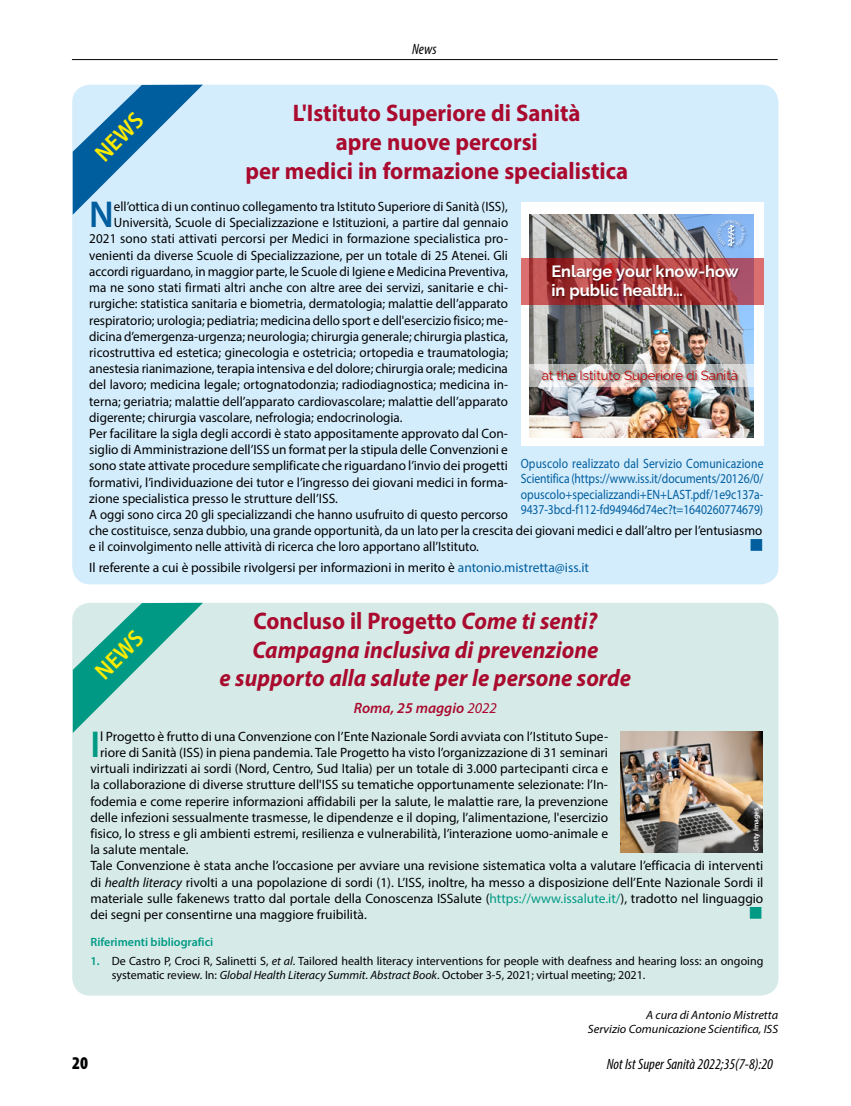
<style>
.page{position:relative;width:851px;height:1106px;background:#fff}
.page>*{position:absolute;margin:0;border:0;box-sizing:border-box;transform-origin:0 0}
.t1{font:600 37.5px "Myriad Pro";color:#005e9f}
.t2{font:600 37.5px "Myriad Pro";color:#009984}
.t3{font:italic 700 24px/28.8px "Myriad Pro";color:#a90a2e;text-align:center;scale:.94 1}
.t4{font:700 24px/28.8px "Myriad Pro";color:#a90a2e;text-align:center;scale:.95 1}
.t5{font:600 semi-condensed 24px "Myriad Pro";color:#ffed00}
.t6{font:900 condensed 18px "Myriad Pro";color:#000}
.t7{font:700 16.35px/19.6px "Raleway";color:#fff}
.t8{font:italic condensed 15px "Myriad Pro";color:#000}
.t9{font:italic 600 15px "Myriad Pro";color:#a90a2e}
.t10{font:13.5px "Myriad Pro";color:#000}
.t11{font:13.5px "Myriad Pro";color:#000;scale:.96 1}
.t12{font:13.5px/15.5px "Myriad Pro";letter-spacing:-.005em;color:#005e9f;text-align:justify;scale:.86 1}
.t13{font:13.05px "Raleway";color:#c00000}
.t14{font:12px/14.4px "Myriad Pro";color:#000}
.t15{font:italic 12px/14.4px "Myriad Pro";color:#000;text-align:right}
.t16{font:600 12px "Myriad Pro";color:#009984}
.t17{font:600 7.5px "Myriad Pro";color:#fff}
.s1{color:#005e9f}
.s2{font-style:normal}
.s3{font-weight:400}
.s4{font-style:italic}
.s5{color:#009984}
.s6{font-weight:600;color:#009984}
</style>
<div class="page">
<hr style="left:72px;top:59px;width:705px;height:1px;background:#000">
<div style="left:72px;top:85px;width:706px;height:499px;background:#d4edfc;border-radius:18px"></div>
<svg style="left:73px;top:85px;width:130px;height:130px"></svg>
<div style="left:72px;top:603px;width:706px;height:392px;background:#d6ebe8;border-radius:18px"></div>
<svg style="left:73px;top:603px;width:130px;height:130px"></svg>
<div style="left:520px;top:202px;width:243px;height:244px;background:#fff"></div>
<img style="left:530px;top:214px;width:222px;height:223px">
<div style="left:520px;top:259px;width:243px;height:46px;background:#c00000;opacity:.57"></div>
<img style="left:716px;top:219px;width:31px;height:29px">
<svg style="left:717px;top:220px;width:27px;height:26px"></svg>
<img style="left:540px;top:255px;width:214px;height:58px">
<div style="left:520px;top:364px;width:243px;height:22px;background:#fff;opacity:.57"></div>
<img style="left:533px;top:362px;width:215px;height:31px">
<img style="left:620px;top:731px;width:142px;height:122px">
<div style="left:750px;top:539px;width:12px;height:11px;background:#005e9f;border:1px solid #005e9f"></div>
<div style="left:749px;top:907px;width:12px;height:11px;background:#009984;border:1px solid #009984"></div>
<h2 class="t5" style="left:90px;top:148px;width:59px;rotate:-45deg">NEWS</h2>
<p class="t8" style="left:412px;top:40px;width:26px">News</p>
<h2 class="t4" style="left:245px;top:98px;width:404px">L'Istituto Superiore di Sanità<br>apre nuove percorsi<br>per medici in formazione specialistica</h2>
<h1 class="t1" style="left:89px;top:191px;width:26px">N</h1>
<p class="t10" style="left:114px;top:198px;width:395px">ell’ottica di un continuo collegamento tra Istituto Superiore di Sanità (ISS),</p>
<p class="t10" style="left:114px;top:214px;width:396px">Università, Scuole di Specializzazione e Istituzioni, a partire dal gennaio</p>
<p class="t10" style="left:89px;top:231px;width:420px">2021 sono stati attivati percorsi per Medici in formazione specialistica pro-</p>
<p class="t10" style="left:89px;top:247px;width:420px">venienti da diverse Scuole di Specializzazione, per un totale di 25 Atenei. Gli</p>
<p class="t10" style="left:89px;top:263px;width:420px">accordi riguardano, in maggior parte, le Scuole di Igiene e Medicina Preventiva,</p>
<p class="t10" style="left:89px;top:279px;width:420px">ma ne sono stati firmati altri anche con altre aree dei servizi, sanitarie e chi-</p>
<p class="t10" style="left:89px;top:295px;width:420px">rurgiche: statistica sanitaria e biometria, dermatologia; malattie dell’apparato</p>
<p class="t10" style="left:89px;top:312px;width:420px">respiratorio; urologia; pediatria; medicina dello sport e dell'esercizio fisico; me-</p>
<p class="t10" style="left:89px;top:328px;width:420px">dicina d’emergenza-urgenza; neurologia; chirurgia generale; chirurgia plastica,</p>
<p class="t10" style="left:89px;top:344px;width:420px">ricostruttiva ed estetica; ginecologia e ostetricia; ortopedia e traumatologia;</p>
<p class="t10" style="left:89px;top:360px;width:420px">anestesia rianimazione, terapia intensiva e del dolore; chirurgia orale; medicina</p>
<p class="t10" style="left:89px;top:376px;width:420px">del lavoro; medicina legale; ortognatodonzia; radiodiagnostica; medicina in-</p>
<p class="t10" style="left:89px;top:393px;width:420px">terna; geriatria; malattie dell’apparato cardiovascolare; malattie dell’apparato</p>
<p class="t10" style="left:89px;top:409px;width:315px">digerente; chirurgia vascolare, nefrologia; endocrinologia.</p>
<p class="t10" style="left:89px;top:425px;width:420px">Per facilitare la sigla degli accordi è stato appositamente approvato dal Con-</p>
<p class="t10" style="left:89px;top:441px;width:420px">siglio di Amministrazione dell’ISS un format per la stipula delle Convenzioni e</p>
<p class="t10" style="left:89px;top:457px;width:420px">sono state attivate procedure semplificate che riguardano l’invio dei progetti</p>
<p class="t10" style="left:89px;top:474px;width:420px">formativi, l’individuazione dei tutor e l’ingresso dei giovani medici in forma-</p>
<p class="t10" style="left:89px;top:490px;width:250px">zione specialistica presso le strutture dell’ISS.</p>
<p class="t11" style="left:89px;top:506px;width:437px">A oggi sono circa 20 gli specializzandi che hanno usufruito di questo percorso</p>
<p class="t11" style="left:89px;top:522px;width:702px">che costituisce, senza dubbio, una grande opportunità, da un lato per la crescita dei giovani medici e dall’altro per l’entusiasmo</p>
<p class="t11" style="left:89px;top:538px;width:407px">e il coinvolgimento nelle attività di ricerca che loro apportano all’Istituto.</p>
<p class="t10" style="left:89px;top:559px;width:501px">Il referente a cui è possibile rivolgersi per informazioni in merito è <span class="s1">antonio.mistretta@iss.it</span></p>
<p class="t7" style="left:551px;top:261px;width:189px">Enlarge your know-how in public health…</p>
<p class="t13" style="left:541px;top:367px;width:198px">at the Istituto Superiore di Sanità</p>
<p class="t12" style="left:520px;top:455px;width:284px">Opuscolo realizzato dal Servizio Comunicazione Scientifica (https://www.iss.it/documents/20126/0/ opuscolo+specializzandi+EN+LAST.pdf/1e9c137a-9437-3bcd-f112-fd94946d74ec?t=1640260774679)</p>
<h2 class="t5" style="left:90px;top:665px;width:59px;rotate:-45deg">NEWS</h2>
<h2 class="t3" style="left:219px;top:605px;width:439px"><span class="s2">Concluso il Progetto</span> Come ti senti?<br>Campagna inclusiva di prevenzione<br>e supporto alla salute per le persone sorde</h2>
<p class="t9" style="left:354px;top:698px;width:144px">Roma, 25 maggio <span class="s3">2022</span></p>
<h1 class="t2" style="left:90px;top:720px;width:11px">I</h1>
<p class="t10" style="left:100px;top:728px;width:509px">l Progetto è frutto di una Convenzione con l’Ente Nazionale Sordi avviata con l’Istituto Supe-</p>
<p class="t10" style="left:100px;top:744px;width:509px">riore di Sanità (ISS) in piena pandemia. Tale Progetto ha visto l’organizzazione di 31 seminari</p>
<p class="t10" style="left:90px;top:760px;width:519px">virtuali indirizzati ai sordi (Nord, Centro, Sud Italia) per un totale di 3.000 partecipanti circa e</p>
<p class="t10" style="left:90px;top:776px;width:519px">la collaborazione di diverse strutture dell'ISS su tematiche opportunamente selezionate: l’In-</p>
<p class="t10" style="left:90px;top:792px;width:519px">fodemia e come reperire informazioni affidabili per la salute, le malattie rare, la prevenzione</p>
<p class="t10" style="left:90px;top:809px;width:519px">delle infezioni sessualmente trasmesse, le dipendenze e il doping, l’alimentazione, l'esercizio</p>
<p class="t10" style="left:90px;top:825px;width:519px">fisico, lo stress e gli ambienti estremi, resilienza e vulnerabilità, l’interazione uomo-animale e</p>
<p class="t10" style="left:90px;top:841px;width:100px">la salute mentale.</p>
<p class="t10" style="left:90px;top:857px;width:674px">Tale Convenzione è stata anche l’occasione per avviare una revisione sistematica volta a valutare l’efficacia di interventi</p>
<p class="t10" style="left:90px;top:873px;width:674px">di <span class="s4">health literacy</span> rivolti a una popolazione di sordi (1). L’ISS, inoltre, ha messo a disposizione dell’Ente Nazionale Sordi il</p>
<p class="t10" style="left:90px;top:890px;width:674px">materiale sulle fakenews tratto dal portale della Conoscenza ISSalute (<span class="s5">https://www.issalute.it/</span>), tradotto nel linguaggio</p>
<p class="t10" style="left:90px;top:906px;width:278px">dei segni per consentirne una maggiore fruibilità.</p>
<p class="t16" style="left:90px;top:934px;width:124px">Riferimenti bibliografici</p>
<p class="t14" style="left:112px;top:953px;width:653px;text-indent:-21px"><span class="s6">1.</span> De Castro P, Croci R, Salinetti S, <span class="s4">et al</span>. Tailored health literacy interventions for people with deafness and hearing loss: an ongoing systematic review. In: <span class="s4">Global Health Literacy Summit. Abstract Book</span>. October 3-5, 2021; virtual meeting; 2021.</p>
<p class="t17" style="left:751px;top:850px;width:45px;rotate:-90deg">Getty Images</p>
<p class="t15" style="left:587px;top:1007px;width:192px">A cura di Antonio Mistretta<br>Servizio Comunicazione Scientifica, ISS</p>
<h3 class="t6" style="left:72px;top:1052px;width:17px">20</h3>
<p class="t8" style="left:606px;top:1054px;width:168px">Not Ist Super Sanità 2022;35(7-8):20</p>
</div>
